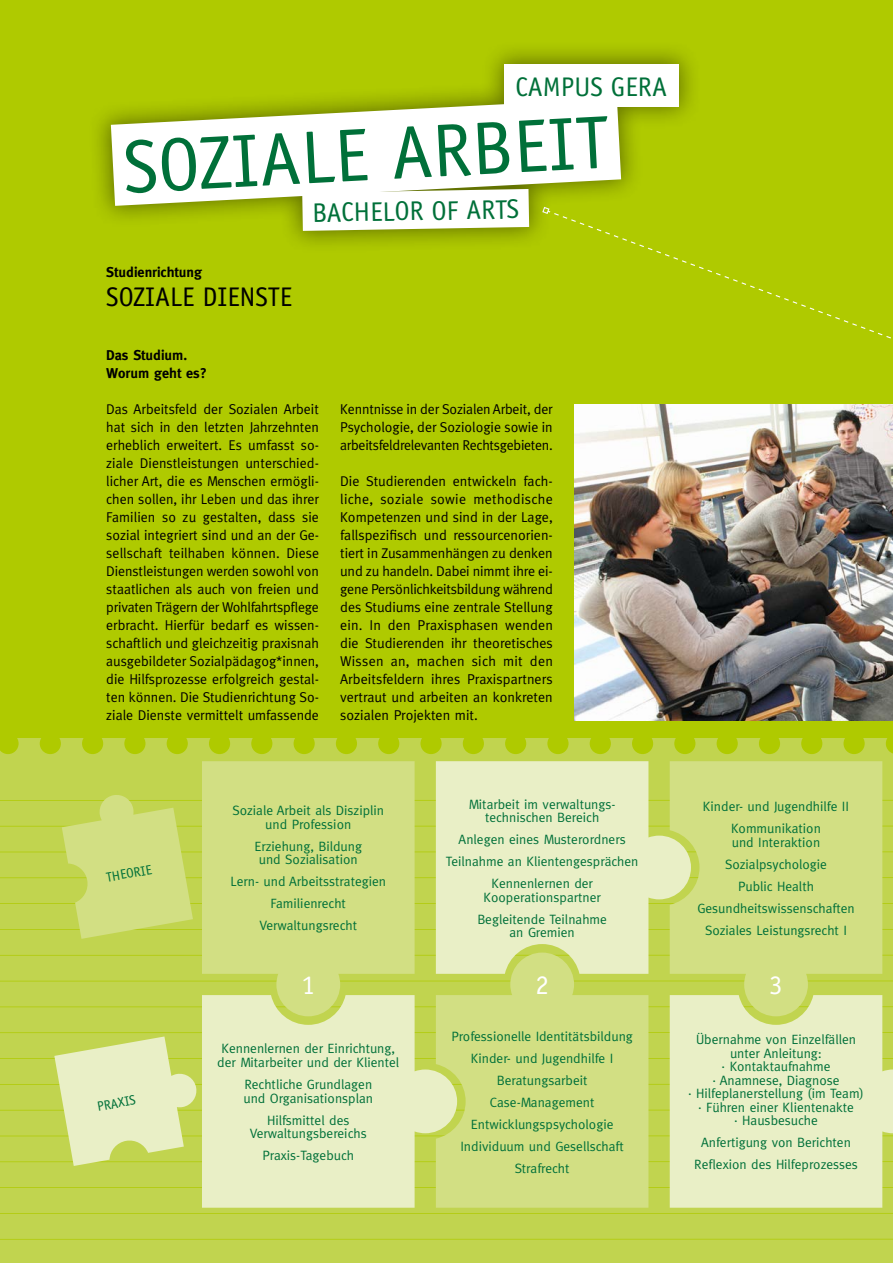
<style>
.page{position:relative;width:893px;height:1263px;background:#afca00}
.page>*{position:absolute;margin:0;border:0;box-sizing:border-box;transform-origin:0 0}
.t1{font:75px "AT Officina Sans";color:#007039}
.t2{font:27px "AT Officina Sans";color:#007039}
.t3{font:27px "AT Officina Sans";color:#000}
.t4{font:27px "AT Officina Sans";color:#fff}
.t5{font:14.25px/18px "Meta";color:#000;text-align:justify}
.t6{font:700 14.25px/18px "Meta";color:#000}
.t7{font:13.5px/22px "Meta";color:#007039;text-align:center}
.t8{font:13.5px "AT Officina Sans";color:#007039}
</style>
<div class="page">
<div style="left:0;top:738px;width:893px;height:525px;background:#c1d44f"></div>
<hr style="left:0;top:1238px;width:893px;height:1px;background:#afca00">
<hr style="left:0;top:1213px;width:893px;height:1px;background:#afca00">
<hr style="left:0;top:1187px;width:893px;height:1px;background:#afca00">
<hr style="left:0;top:1161px;width:893px;height:1px;background:#afca00">
<hr style="left:0;top:1135px;width:893px;height:1px;background:#afca00">
<hr style="left:0;top:1109px;width:893px;height:1px;background:#afca00">
<hr style="left:0;top:1084px;width:893px;height:1px;background:#afca00">
<hr style="left:0;top:1058px;width:893px;height:1px;background:#afca00">
<hr style="left:0;top:1032px;width:893px;height:1px;background:#afca00">
<hr style="left:0;top:1006px;width:893px;height:1px;background:#afca00">
<hr style="left:0;top:980px;width:893px;height:1px;background:#afca00">
<hr style="left:0;top:955px;width:893px;height:1px;background:#afca00">
<hr style="left:0;top:929px;width:893px;height:1px;background:#afca00">
<hr style="left:0;top:903px;width:893px;height:1px;background:#afca00">
<hr style="left:0;top:877px;width:893px;height:1px;background:#afca00">
<hr style="left:0;top:851px;width:893px;height:1px;background:#afca00">
<hr style="left:0;top:825px;width:893px;height:1px;background:#afca00">
<hr style="left:0;top:800px;width:893px;height:1px;background:#afca00">
<svg style="left:202px;top:761px;width:213px;height:234px;background:#d0de7f"></svg>
<svg style="left:202px;top:995px;width:234px;height:213px;background:#e5ecbc"></svg>
<svg style="left:436px;top:974px;width:212px;height:234px;background:#d1de80"></svg>
<svg style="left:436px;top:761px;width:234px;height:213px;background:#e5ecbc"></svg>
<svg style="left:670px;top:761px;width:212px;height:234px;background:#d1de80"></svg>
<svg style="left:670px;top:995px;width:223px;height:213px;background:#e6edbe"></svg>
<svg style="left:54px;top:1036px;width:144px;height:130px;background:#dbe69e"></svg>
<svg style="left:62px;top:793px;width:131px;height:146px;background:#ccdb71"></svg>
<svg style="left:665px;top:254px;width:226px;height:85px"></svg>
<div style="left:88px;top:41px;width:614px;height:213px;background:#000;opacity:.44"></div>
<svg style="left:111px;top:98px;width:510px;height:108px;background:#eaeecb"></svg>
<svg style="left:302px;top:189px;width:227px;height:42px;background:#f6f8ee"></svg>
<div style="left:504px;top:64px;width:174px;height:43px;background:#fff"></div>
<img style="left:574px;top:405px;width:319px;height:316px">
<h2 class="t2" style="left:515px;top:71px;width:153px">CAMPUS GERA</h2>
<h1 class="t1" style="left:121px;top:124px;width:488px;rotate:-3deg">SOZIALE ARBEIT</h1>
<h2 class="t2" style="left:312px;top:197px;width:209px;rotate:-1deg">BACHELOR OF ARTS</h2>
<p class="t6" style="left:106px;top:263px;width:97px">Studienrichtung</p>
<h2 class="t3" style="left:106px;top:281px;width:188px">SOZIALE DIENSTE</h2>
<p class="t6" style="left:106px;top:346px;width:102px">Das Studium.<br>Worum geht es?</p>
<p class="t5" style="left:106px;top:400px;width:214px">Das Arbeitsfeld der Sozialen Arbeit hat sich in den letzten Jahrzehnten erheblich erweitert. Es umfasst so&shy;ziale Dienstleistungen unterschied&shy;licher Art, die es Menschen ermögli&shy;chen sollen, ihr Leben und das ihrer Familien so zu gestalten, dass sie sozial integriert sind und an der Ge&shy;sellschaft teilhaben können. Diese Dienstleistungen werden sowohl von staatlichen als auch von freien und privaten Trägern der Wohlfahrtspflege erbracht. Hierfür bedarf es wissen&shy;schaftlich und gleichzeitig praxisnah ausgebildeter Sozialpädagog*innen, die Hilfsprozesse erfolgreich gestal&shy;ten können. Die Studienrichtung So&shy;ziale Dienste vermittelt umfassende</p>
<p class="t5" style="left:340px;top:400px;width:214px">Kenntnisse in der Sozialen Arbeit, der Psychologie, der Soziologie sowie in arbeitsfeldrelevanten Rechtsgebieten.</p>
<p class="t5" style="left:340px;top:472px;width:214px">Die Studierenden entwickeln fach&shy;liche, soziale sowie methodische Kompetenzen und sind in der Lage, fallspezifisch und ressourcenorien&shy;tiert in Zusammenhängen zu denken und zu handeln. Dabei nimmt ihre ei&shy;gene Persönlichkeitsbildung während des Studiums eine zentrale Stellung ein. In den Praxisphasen wenden die Studierenden ihr theoretisches Wissen an, machen sich mit den Arbeitsfeldern ihres Praxispartners vertraut und arbeiten an konkreten sozialen Projekten mit.</p>
<p class="t8" style="left:105px;top:869px;width:48px;rotate:-10deg">THEORIE</p>
<p class="t7" style="left:232px;top:804px;width:153px;line-height:13.5px">Soziale Arbeit als Disziplin und Profession</p>
<p class="t7" style="left:255px;top:839px;width:109px;line-height:13.5px">Erziehung, Bildung und Sozialisation</p>
<p class="t7" style="left:230px;top:870px;width:157px">Lern- und Arbeitsstrategien<br>Familienrecht<br>Verwaltungsrecht</p>
<p class="t7" style="left:469px;top:797px;width:148px;line-height:13.5px">Mitarbeit im verwaltungs&shy;technischen Bereich</p>
<p class="t7" style="left:446px;top:828px;width:194px">Anlegen eines Musterordners<br>Teilnahme an Klientengesprächen<br>Kennenlernen der</p>
<p class="t7" style="left:477px;top:886px;width:131px">Kooperationspartner<br>Begleitende Teilnahme</p>
<p class="t7" style="left:509px;top:921px;width:67px">an Gremien</p>
<p class="t7" style="left:703px;top:795px;width:148px">Kinder- und Jugendhilfe II<br>Kommunikation</p>
<p class="t7" style="left:697px;top:831px;width:159px">und Interaktion<br>Sozialpsychologie<br>Public Health<br>Gesundheitswissenschaften<br>Soziales Leistungsrecht I</p>
<p class="t8" style="left:96px;top:1099px;width:41px;rotate:-10deg">PRAXIS</p>
<h2 class="t4" style="left:302px;top:969px;width:15px">1</h2>
<h2 class="t4" style="left:535px;top:969px;width:15px">2</h2>
<h2 class="t4" style="left:769px;top:969px;width:15px">3</h2>
<p class="t7" style="left:217px;top:1042px;width:183px;line-height:13.5px">Kennenlernen der Einrichtung, der Mitarbeiter und der Klientel</p>
<p class="t7" style="left:243px;top:1077px;width:131px;line-height:13.5px;text-align:left">Rechtliche Grundlagen und Organisationsplan</p>
<p class="t7" style="left:250px;top:1113px;width:118px;line-height:13.5px">Hilfsmittel des<br>Verwaltungsbereichs</p>
<p class="t7" style="left:262px;top:1144px;width:93px">Praxis-Tagebuch</p>
<p class="t7" style="left:451px;top:1025px;width:183px">Professionelle Identitätsbildung<br>Kinder- und Jugendhilfe I<br>Beratungsarbeit<br>Case-Management<br>Entwicklungspsychologie<br>Individuum und Gesellschaft<br>Strafrecht</p>
<p class="t7" style="left:688px;top:1033px;width:177px;line-height:13.5px">Übernahme von Einzelfällen unter Anleitung:<br>· Kontaktaufnahme<br>· Anamnese, Diagnose<br>· Hilfeplanerstellung (im Team) · Führen einer Klientenakte<br>· Hausbesuche</p>
<p class="t7" style="left:694px;top:1131px;width:165px">Anfertigung von Berichten<br>Reflexion des Hilfeprozesses</p>
</div>
